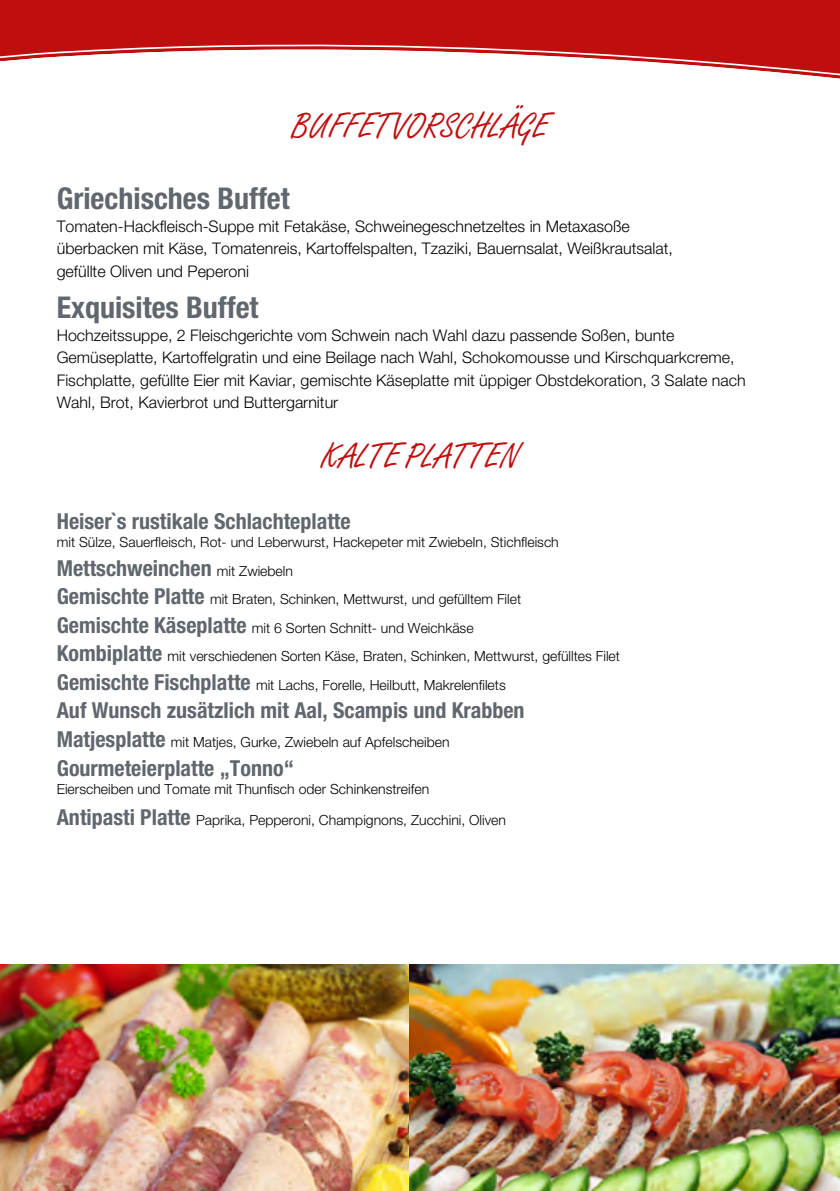
<style>
.page{position:relative;width:840px;height:1191px;background:#fff}
.page>*{position:absolute;margin:0;border:0;box-sizing:border-box;transform-origin:0 0}
.t1{font:36px "Freestyle Script Std";color:#c00d0e}
.t2{font:700 condensed 30px "Helvetica Neue LT Std";color:#61676e}
.t3{font:700 condensed 22px "Helvetica Neue LT Std";color:#61676e}
.t4{font:300 16px/22.6px "Helvetica Neue LT Std";color:#000}
.t5{font:300 14px/28.6px "Helvetica Neue LT Std";color:#000}
.s1{font-weight:300;font-stretch:normal;font-size:14px;color:#000}
.s2{font-weight:700;font-stretch:condensed;font-size:22px;color:#61676e}
</style>
<div class="page">
<svg style="left:0;top:0;width:839px;height:79px"></svg>
<img style="left:0;top:964px;width:839px;height:227px">
<h1 class="t1" style="left:292px;top:105px;width:257px">BUFFETVORSCHLÄGE</h1>
<h2 class="t2" style="left:57px;top:180px;width:234px">Griechisches Buffet</h2>
<p class="t4" style="left:57px;top:214px;width:617px">Tomaten-Hackfleisch-Suppe mit Fetakäse, Schweinegeschnetzeltes in Metaxasoße überbacken mit Käse, Tomatenreis, Kartoffelspalten, Tzaziki, Bauernsalat, Weißkrautsalat, gefüllte Oliven und Peperoni</p>
<h2 class="t2" style="left:57px;top:289px;width:203px">Exquisites Buffet</h2>
<p class="t4" style="left:57px;top:323px;width:690px">Hochzeitssuppe, 2 Fleischgerichte vom Schwein nach Wahl dazu passende Soßen, bunte Gemüseplatte, Kartoffelgratin und eine Beilage nach Wahl, Schokomousse und Kirschquarkcreme, Fischplatte, gefüllte Eier mit Kaviar, gemischte Käseplatte mit üppiger Obstdekoration, 3 Salate nach Wahl, Brot, Kavierbrot und Buttergarnitur</p>
<h1 class="t1" style="left:321px;top:434px;width:199px">KALTE PLATTEN</h1>
<h3 class="t3" style="left:57px;top:508px;width:295px">Heiser`s rustikale Schlachteplatte</h3>
<p class="t5" style="left:57px;top:528px;width:503px">mit Sülze, Sauerfleisch, Rot- und Leberwurst, Hackepeter mit Zwiebeln, Stichfleisch</p>
<h3 class="t3" style="left:57px;top:555px;width:238px">Mettschweinchen <span class="s1">mit Zwiebeln</span></h3>
<p class="t5" style="left:57px;top:585px;width:564px"><span class="s2">Gemischte Platte</span> mit Braten, Schinken, Mettwurst, und gefülltem Filet<br><span class="s2">Gemischte Käseplatte</span> mit 6 Sorten Schnitt- und Weichkäse<br><span class="s2">Kombiplatte</span> mit verschiedenen Sorten Käse, Braten, Schinken, Mettwurst, gefülltes Filet <span class="s2">Gemischte Fischplatte</span> mit Lachs, Forelle, Heilbutt, Makrelenfilets</p>
<h3 class="t3" style="left:57px;top:697px;width:469px">Auf Wunsch zusätzlich mit Aal, Scampis und Krabben</h3>
<p class="t5" style="left:57px;top:727px;width:394px"><span class="s2">Matjesplatte</span> mit Matjes, Gurke, Zwiebeln auf Apfelscheiben</p>
<h3 class="t3" style="left:57px;top:754px;width:238px">Gourmeteierplatte „Tonno“</h3>
<p class="t5" style="left:57px;top:773px;width:450px;line-height:30.6px">Eierscheiben und Tomate mit Thunfisch oder Schinkenstreifen<br><span class="s2">Antipasti Platte</span> Paprika, Pepperoni, Champignons, Zucchini, Oliven</p>
</div>
